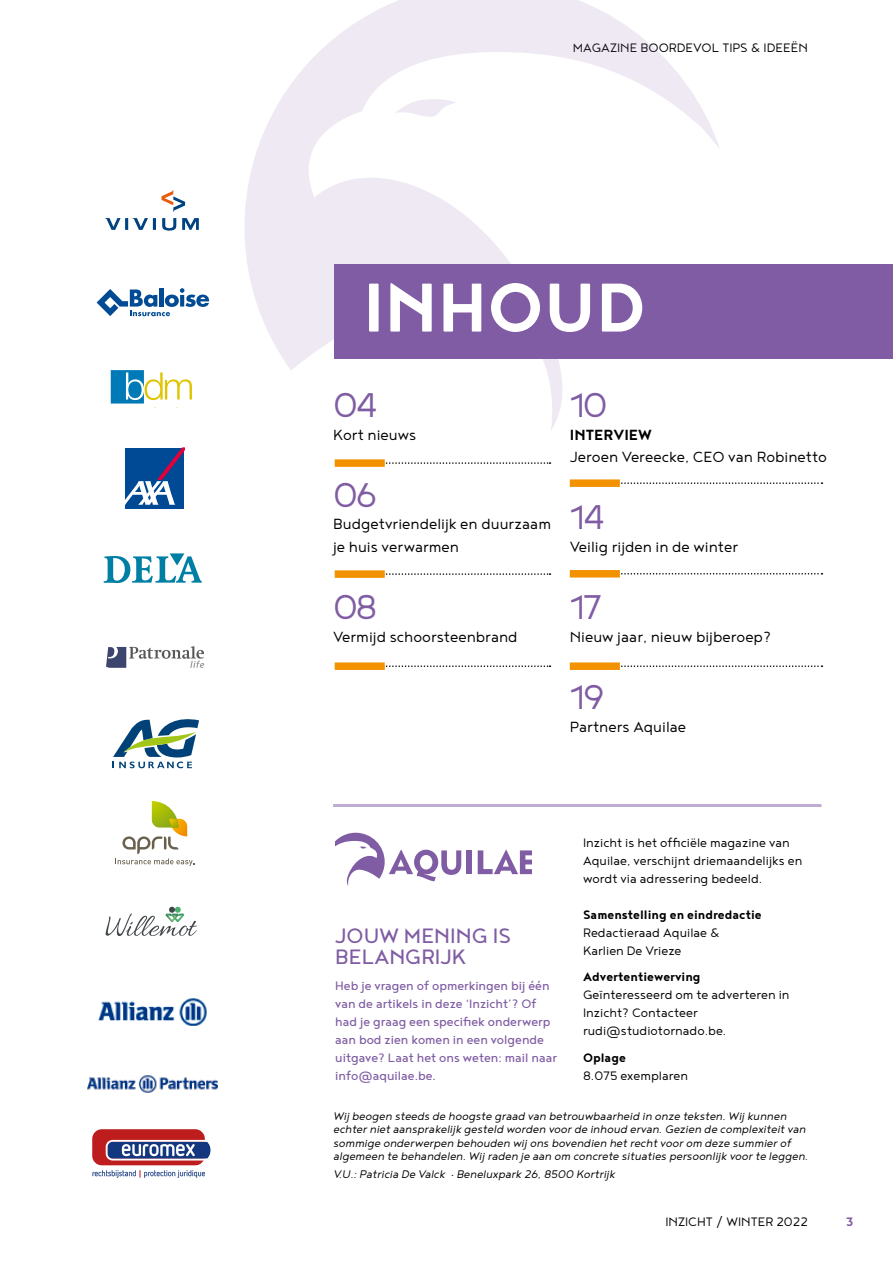
<style>
.page{position:relative;width:893px;height:1263px;background:#fff}
.page>*{position:absolute;margin:0;border:0;box-sizing:border-box;transform-origin:0 0}
.t1{font:700 84.45px "Noyh";color:#fff}
.t2{font:300 42px "Noyh";letter-spacing:-.06em;color:#7f5ca3}
.t3{font:25.5px/21px "Noyh";color:#7f5ca3}
.t4{font:300 18px/22.5px "Noyh";color:#000}
.t5{font:700 18px "Noyh";color:#000}
.t6{font:300 15px/18px "Noyh";color:#000}
.t7{font:15px/18px "Noyh";color:#7f5ca3}
.t8{font:700 15px "Noyh";color:#000}
.t9{font:700 15px "Noyh";color:#7f5ca3}
.t10{font:italic 300 13.5px/13.5px "Noyh";color:#000}
</style>
<div class="page">
<svg style="left:621px;top:482px;width:201px;height:2px"></svg>
<div style="left:570px;top:479px;width:50px;height:8px;background:#f39200"></div>
<svg style="left:621px;top:573px;width:201px;height:1px"></svg>
<div style="left:570px;top:570px;width:50px;height:7px;background:#f39200"></div>
<svg style="left:621px;top:665px;width:201px;height:2px"></svg>
<div style="left:570px;top:662px;width:50px;height:8px;background:#f39200"></div>
<svg style="left:244px;top:0;width:476px;height:430px"></svg>
<svg style="left:395px;top:98px;width:62px;height:19px"></svg>
<div style="left:466px;top:850px;width:6px;height:24px;background:#7f5ca3"></div>
<svg style="left:478px;top:850px;width:53px;height:24px"></svg>
<svg style="left:335px;top:833px;width:126px;height:53px"></svg>
<div style="left:335px;top:264px;width:558px;height:95px;background:#7f5ca3"></div>
<svg style="left:385px;top:462px;width:165px;height:2px"></svg>
<div style="left:335px;top:459px;width:50px;height:8px;background:#f39200"></div>
<svg style="left:385px;top:573px;width:165px;height:2px"></svg>
<div style="left:335px;top:570px;width:50px;height:8px;background:#f39200"></div>
<svg style="left:385px;top:665px;width:165px;height:2px"></svg>
<div style="left:335px;top:662px;width:50px;height:8px;background:#f39200"></div>
<hr style="left:333px;top:804px;width:488px;height:3px;background:#7f5ca3">
<svg style="left:111px;top:370px;width:81px;height:33px"></svg>
<div style="left:125px;top:448px;width:59px;height:61px;background:#004994"></div>
<svg style="left:125px;top:447px;width:59px;height:58px"></svg>
<svg style="left:97px;top:288px;width:112px;height:28px"></svg>
<svg style="left:104px;top:553px;width:98px;height:30px"></svg>
<svg style="left:112px;top:719px;width:87px;height:49px"></svg>
<svg style="left:106px;top:646px;width:98px;height:22px"></svg>
<svg style="left:106px;top:907px;width:91px;height:29px"></svg>
<svg style="left:162px;top:218px;width:14px;height:13px"></svg>
<svg style="left:182px;top:218px;width:17px;height:12px"></svg>
<svg style="left:105px;top:218px;width:51px;height:12px"></svg>
<svg style="left:161px;top:190px;width:24px;height:22px"></svg>
<svg style="left:115px;top:801px;width:79px;height:65px"></svg>
<img style="left:98px;top:999px;width:109px;height:27px">
<img style="left:88px;top:1075px;width:130px;height:18px">
<svg style="left:92px;top:1129px;width:119px;height:49px"></svg>
<p class="t6" style="left:573px;top:38px;width:236px">MAGAZINE BOORDEVOL TIPS &amp; IDEEËN</p>
<h1 class="t1" style="left:363px;top:259px;width:283px">INHOUD</h1>
<h2 class="t2" style="left:333px;top:383px;width:46px">04</h2>
<h3 class="t4" style="left:333px;top:423px;width:85px">Kort nieuws</h3>
<h2 class="t2" style="left:333px;top:473px;width:46px">06</h2>
<h3 class="t4" style="left:333px;top:512px;width:219px">Budgetvriendelijk en duurzaam je huis verwarmen</h3>
<h2 class="t2" style="left:333px;top:584px;width:46px">08</h2>
<h3 class="t4" style="left:333px;top:625px;width:186px">Vermijd schoorsteenbrand</h3>
<h2 class="t2" style="left:570px;top:383px;width:39px">10</h2>
<h3 class="t5" style="left:570px;top:424px;width:84px">INTERVIEW</h3>
<h3 class="t4" style="left:570px;top:445px;width:259px">Jeroen Vereecke, CEO van Robinetto</h3>
<h2 class="t2" style="left:570px;top:494px;width:36px">14</h2>
<h3 class="t4" style="left:570px;top:535px;width:170px">Veilig rijden in de winter</h3>
<h2 class="t2" style="left:570px;top:584px;width:34px">17</h2>
<h3 class="t4" style="left:570px;top:625px;width:203px">Nieuw jaar, nieuw bijberoep?</h3>
<h2 class="t2" style="left:570px;top:674px;width:37px">19</h2>
<h3 class="t4" style="left:570px;top:715px;width:118px">Partners Aquilae</h3>
<h3 class="t3" style="left:335px;top:925px;width:177px">JOUW MENING IS<br>BELANGRIJK</h3>
<p class="t7" style="left:335px;top:976px;width:223px">Heb je vragen of opmerkingen bij één van de artikels in deze ‘Inzicht’? Of had je graag een specifiek onderwerp aan bod zien komen in een volgende uitgave? Laat het ons weten: mail naar info@aquilae.be.</p>
<p class="t6" style="left:583px;top:833px;width:221px">Inzicht is het officiële magazine van<br>Aquilae, verschijnt driemaandelijks en wordt via adressering bedeeld.</p>
<p class="t8" style="left:583px;top:906px;width:180px">Samenstelling en eindredactie</p>
<p class="t6" style="left:583px;top:923px;width:139px">Redactieraad Aquilae &amp;<br>Karlien De Vrieze</p>
<p class="t8" style="left:583px;top:968px;width:119px">Advertentiewerving</p>
<p class="t6" style="left:583px;top:985px;width:208px">Geïnteresseerd om te adverteren in<br>Inzicht? Contacteer rudi@studiotornado.be.</p>
<p class="t8" style="left:583px;top:1049px;width:44px">Oplage</p>
<p class="t6" style="left:583px;top:1066px;width:107px">8.075 exemplaren</p>
<p class="t10" style="left:333px;top:1109px;width:476px">Wij beogen steeds de hoogste graad van betrouwbaarheid in onze teksten. Wij kunnen echter niet aansprakelijk gesteld worden voor de inhoud ervan. Gezien de complexiteit van sommige onderwerpen behouden wij ons bovendien het recht voor om deze summier of algemeen te behandelen. Wij raden je aan om concrete situaties persoonlijk voor te leggen.</p>
<p class="t10" style="left:333px;top:1167px;width:283px">V.U.: Patricia De Valck • Beneluxpark 26, 8500 Kortrijk</p>
<p class="t6" style="left:665px;top:1212px;width:144px">INZICHT / WINTER 2022</p>
<p class="t9" style="left:846px;top:1213px;width:9px">3</p>
</div>
